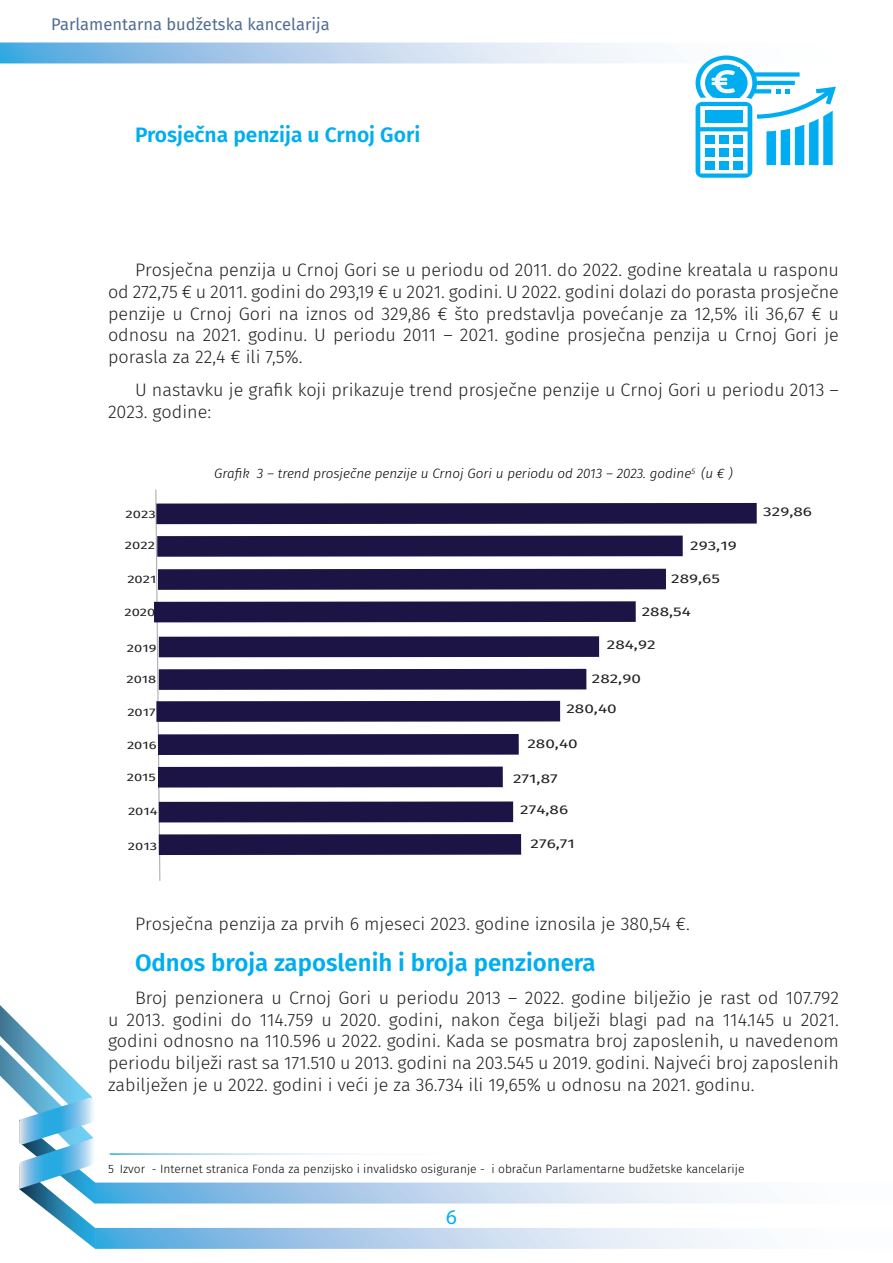
<style>
.page{position:relative;width:893px;height:1263px;background:#fff}
.page>*{position:absolute;margin:0;border:0;box-sizing:border-box;transform-origin:0 0}
.t1{font:600 24px "Fira Sans";color:#00aeef}
.t2{font:600 21px "Fira Sans";color:#00aeef}
.t3{font:21px "Myriad Pro";color:#00aeef}
.t4{font:300 18px/21.6px "Fira Sans";color:#231f20;text-align:justify}
.t5{font:16.5px "Fira Sans";color:#516d92}
.Opis_tabela_i_grafik{font:italic 300 13.5px "Fira Sans";color:#000}
.t6{font:12.45px "Fira Sans";color:#231f20;scale:1.37 1}
.Obican_text{font:300 12px "Fira Sans";color:#040503}
.t7{font:10.8px "Fira Sans";color:#231f20;scale:1.37 1}
</style>
<div class="page">
<img style="left:95px;top:1228px;width:641px;height:21px">
<img style="left:0;top:42px;width:732px;height:21px">
<img style="left:95px;top:1182px;width:642px;height:21px">
<svg style="left:0;top:1005px;width:95px;height:244px"></svg>
<svg style="left:154px;top:489px;width:603px;height:392px"></svg>
<div style="left:159px;top:636px;width:440px;height:21px;background:#1c1445"></div>
<div style="left:159px;top:669px;width:427px;height:21px;background:#1c1445"></div>
<div style="left:156px;top:701px;width:404px;height:21px;background:#1c1445"></div>
<div style="left:158px;top:734px;width:361px;height:21px;background:#1c1445"></div>
<div style="left:158px;top:767px;width:345px;height:20px;background:#1c1445"></div>
<div style="left:159px;top:801px;width:354px;height:21px;background:#1c1445"></div>
<div style="left:159px;top:834px;width:362px;height:21px;background:#1c1445"></div>
<svg style="left:696px;top:56px;width:140px;height:122px"></svg>
<p class="t5" style="left:51px;top:12px;width:280px">Parlamentarna budžetska kancelarija</p>
<p class="t2" style="left:135px;top:117px;width:287px">Prosječna penzija u Crnoj Gori</p>
<p class="t4" style="left:108px;top:259px;width:732px;text-indent:27px">Prosječna penzija u Crnoj Gori se u periodu od 2011. do 2022. godine kreatala u rasponu od 272,75 € u 2011. godini do 293,19 € u 2021. godini. U 2022. godini dolazi do porasta prosječne penzije u Crnoj Gori na iznos od 329,86 € što predstavlja povećanje za 12,5% ili 36,67 € u odnosu na 2021. godinu. U periodu 2011 – 2021. godine prosječna penzija u Crnoj Gori je porasla za 22,4 € ili 7,5%.</p>
<p class="t4" style="left:108px;top:379px;width:732px;text-indent:27px">U nastavku je grafik koji prikazuje trend prosječne penzije u Crnoj Gori u periodu 2013 –<br>2023. godine:</p>
<p class="Opis_tabela_i_grafik" style="left:214px;top:464px;width:520px">Grafik 3 – trend prosječne penzije u Crnoj Gori u periodu od 2013 – 2023. godine<sup>5</sup> (u € )</p>
<p class="t7" style="left:126px;top:506px;width:23px">2023</p>
<p class="t6" style="left:763px;top:502px;width:37px">329,86</p>
<p class="t6" style="left:690px;top:536px;width:35px">293,19</p>
<p class="t6" style="left:671px;top:569px;width:37px">289,65</p>
<p class="t6" style="left:642px;top:602px;width:37px">288,54</p>
<p class="t6" style="left:607px;top:636px;width:37px">284,92</p>
<p class="t6" style="left:592px;top:669px;width:37px">282,90</p>
<p class="t6" style="left:566px;top:700px;width:38px">280,40</p>
<p class="t6" style="left:527px;top:734px;width:38px">280,40</p>
<p class="t6" style="left:513px;top:769px;width:34px">271,87</p>
<p class="t6" style="left:520px;top:800px;width:36px">274,86</p>
<p class="t6" style="left:531px;top:835px;width:34px">276,71</p>
<p class="t7" style="left:125px;top:537px;width:23px">2022</p>
<p class="t7" style="left:127px;top:571px;width:23px">2021</p>
<p class="t7" style="left:124px;top:603px;width:24px">2020</p>
<p class="t7" style="left:127px;top:640px;width:23px">2019</p>
<p class="t7" style="left:126px;top:671px;width:23px">2018</p>
<p class="t7" style="left:127px;top:704px;width:22px">2017</p>
<p class="t7" style="left:127px;top:737px;width:23px">2016</p>
<p class="t7" style="left:127px;top:769px;width:23px">2015</p>
<p class="t7" style="left:128px;top:803px;width:23px">2014</p>
<p class="t7" style="left:128px;top:838px;width:23px">2013</p>
<p class="t4" style="left:135px;top:912px;width:556px">Prosječna penzija za prvih 6 mjeseci 2023. godine iznosila je 380,54 €.</p>
<p class="t1" style="left:135px;top:942px;width:462px">Odnos broja zaposlenih i broja penzionera</p>
<p class="t4" style="left:108px;top:987px;width:732px;text-indent:27px">Broj penzionera u Crnoj Gori u periodu 2013 – 2022. godine bilježio je rast od 107.792 u 2013. godini do 114.759 u 2020. godini, nakon čega bilježi blagi pad na 114.145 u 2021. godini odnosno na 110.596 u 2022. godini. Kada se posmatra broj zaposlenih, u navedenom periodu bilježi rast sa 171.510 u 2013. godini na 203.545 u 2019. godini. Najveći broj zaposlenih zabilježen je u 2022. godini i veći je za 36.734 ili 19,65% u odnosu na 2021. godinu.</p>
<p class="Obican_text" style="left:108px;top:1160px;width:638px">5 Izvor - Internet stranica Fonda za penzijsko i invalidsko osiguranje - i obračun Parlamentarne budžetske kancelarije</p>
<p class="t3" style="left:446px;top:1204px;width:12px">6</p>
</div>
